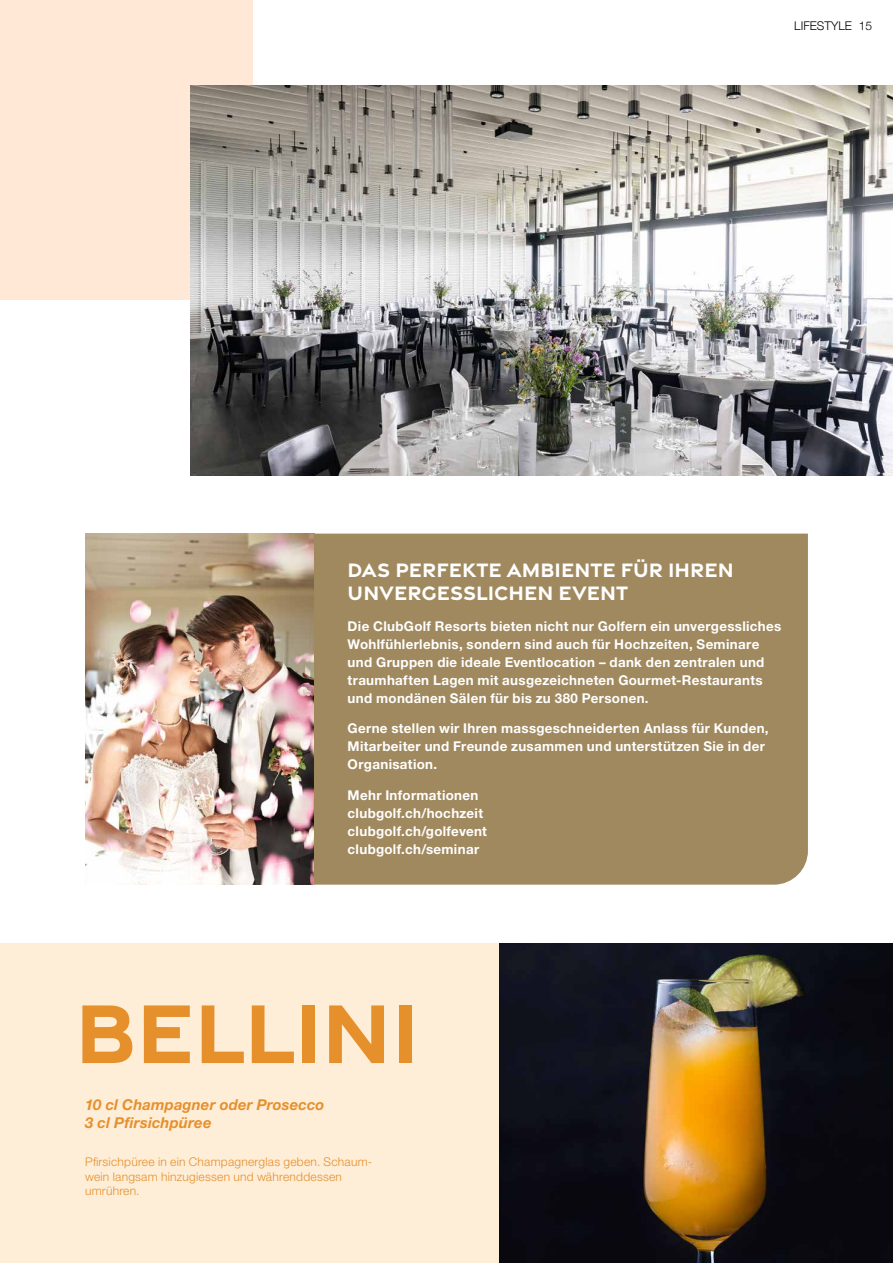
<style>
.page{position:relative;width:893px;height:1263px;background:#fff}
.page>*{position:absolute;margin:0;border:0;box-sizing:border-box;transform-origin:0 0}
.t1{font:700 90px "Gravesend Sans";letter-spacing:-.015em;color:#e6902c}
.t2{font:700 21px/22.5px "Gravesend Sans";color:#fff}
.t3{font:italic 700 15px/18px "Helvetica Neue LT Std";letter-spacing:.015em;color:#e6902c}
.t4{font:700 13.5px/18px "Helvetica Neue LT Std";letter-spacing:.025em;color:#fff}
.t5{font:300 12px/14.4px "Helvetica Neue LT Std";letter-spacing:.02em;color:#e6902c}
.t6{font:300 12px "Helvetica Neue";color:#000}
</style>
<div class="page">
<div style="left:0;top:0;width:252px;height:300px;background:#ffe8d5"></div>
<div style="left:0;top:943px;width:808px;height:320px;background:#feedd7"></div>
<img style="left:191px;top:85px;width:702px;height:390px">
<img style="left:499px;top:943px;width:394px;height:320px">
<img style="left:85px;top:534px;width:229px;height:351px">
<div style="left:314px;top:534px;width:494px;height:351px;background:#a0895e"></div>
<p class="t6" style="left:794px;top:16px;width:79px">LIFESTYLE 15</p>
<h2 class="t2" style="left:348px;top:558px;width:388px">DAS PERFEKTE AMBIENTE FÜR IHREN<br>UNVERGESSLICHEN EVENT</h2>
<p class="t4" style="left:348px;top:617px;width:435px">Die ClubGolf Resorts bieten nicht nur Golfern ein unvergessliches Wohlfühlerlebnis, sondern sind auch für Hochzeiten, Seminare und Gruppen die ideale Eventlocation – dank den zentralen und traumhaften Lagen mit ausgezeichneten Gourmet-Restaurants und mondänen Sälen für bis zu 380 Personen.</p>
<p class="t4" style="left:348px;top:719px;width:422px">Gerne stellen wir Ihren massgeschneiderten Anlass für Kunden,<br>Mitarbeiter und Freunde zusammen und unterstützen Sie in der<br>Organisation.</p>
<p class="t4" style="left:348px;top:786px;width:141px">Mehr Informationen clubgolf.ch/hochzeit clubgolf.ch/golfevent clubgolf.ch/seminar</p>
<h1 class="t1" style="left:75px;top:974px;width:346px">BELLINI</h1>
<p class="t3" style="left:85px;top:1095px;width:241px">10 cl Champagner oder Prosecco<br>3 cl Pfirsichpüree</p>
<p class="t5" style="left:85px;top:1154px;width:289px">Pfirsichpüree in ein Champagnerglas geben. Schaum&shy;wein langsam hinzugiessen und währenddessen umrühren.</p>
</div>
